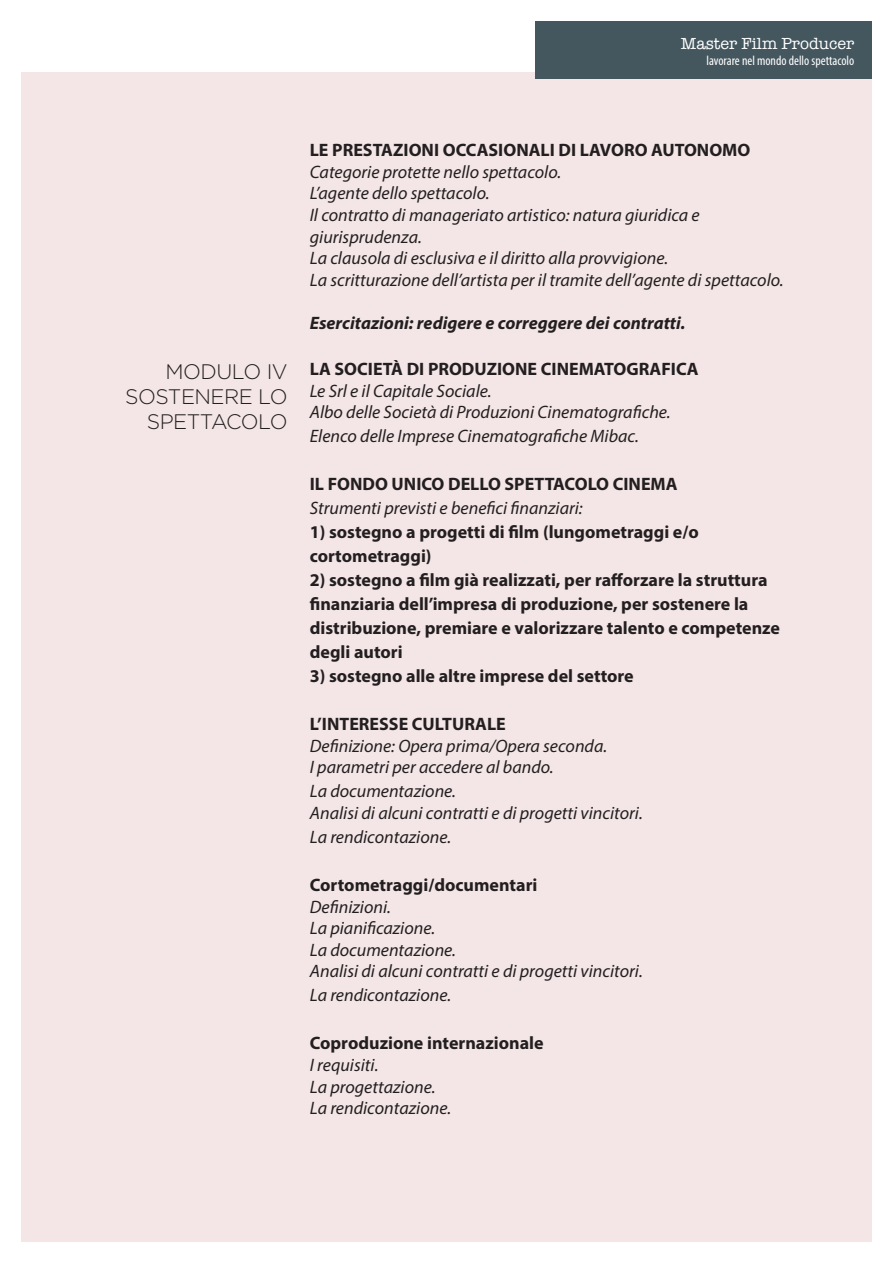
<style>
.page{position:relative;width:893px;height:1263px;background:#fff}
.page>*{position:absolute;margin:0;border:0;box-sizing:border-box;transform-origin:0 0}
.t1{font:300 21px/25.2px "Gotham HTF";letter-spacing:-.025em;color:#231f20;text-align:right}
.t2{font:italic 18px/21.6px "Myriad Pro";color:#231f20}
.t3{font:700 18px/24px "Myriad Pro";color:#231f20}
.t4{font:italic 700 18px "Myriad Pro";color:#231f20}
.t5{font:16.5px "American Typewriter";color:#fff}
.t6{font:condensed 13.5px "Myriad Pro";color:#fff}
</style>
<div class="page">
<div style="left:21px;top:72px;width:851px;height:1170px;background:#f4e6e6"></div>
<div style="left:535px;top:21px;width:337px;height:57px;background:#44565e"></div>
<p class="t5" style="left:681px;top:31px;width:175px">Master Film Producer</p>
<p class="t6" style="left:707px;top:53px;width:149px">lavorare nel mondo dello spettacolo</p>
<p class="t1" style="left:166px;top:359px;width:124px">MODULO IV</p>
<p class="t1" style="left:125px;top:384px;width:164px">SOSTENERE LO<br>SPETTACOLO</p>
<p class="t3" style="left:310px;top:138px;width:442px">LE PRESTAZIONI OCCASIONALI DI LAVORO AUTONOMO</p>
<p class="t2" style="left:310px;top:161px;width:253px">Categorie protette nello spettacolo.</p>
<p class="t2" style="left:310px;top:182px;width:181px">L’agente dello spettacolo.</p>
<p class="t2" style="left:310px;top:204px;width:391px">Il contratto di manageriato artistico: natura giuridica e giurisprudenza.</p>
<p class="t2" style="left:310px;top:247px;width:360px">La clausola di esclusiva e il diritto alla provvigione.</p>
<p class="t2" style="left:310px;top:269px;width:475px">La scritturazione dell’artista per il tramite dell’agente di spettacolo.</p>
<p class="t4" style="left:310px;top:311px;width:377px">Esercitazioni: redigere e correggere dei contratti.</p>
<p class="t3" style="left:310px;top:356px;width:390px">LA SOCIETÀ DI PRODUZIONE CINEMATOGRAFICA</p>
<p class="t2" style="left:310px;top:379px;width:183px">Le Srl e il Capitale Sociale.</p>
<p class="t2" style="left:310px;top:401px;width:362px">Albo delle Società di Produzioni Cinematografiche.</p>
<p class="t2" style="left:310px;top:425px;width:331px">Elenco delle Imprese Cinematografiche Mibac.</p>
<p class="t3" style="left:310px;top:471px;width:369px">IL FONDO UNICO DELLO SPETTACOLO CINEMA</p>
<p class="t2" style="left:310px;top:497px;width:274px">Strumenti previsti e benefici finanziari:</p>
<p class="t3" style="left:310px;top:519px;width:390px">1) sostegno a progetti di film (lungometraggi e/o cortometraggi)</p>
<p class="t3" style="left:310px;top:567px;width:472px">2) sostegno a film già realizzati, per rafforzare la struttura finanziaria dell’impresa di produzione, per sostenere la distribuzione, premiare e valorizzare talento e competenze degli autori</p>
<p class="t3" style="left:310px;top:663px;width:326px">3) sostegno alle altre imprese del settore</p>
<p class="t3" style="left:310px;top:711px;width:198px">L’INTERESSE CULTURALE</p>
<p class="t2" style="left:310px;top:735px;width:299px">Definizione: Opera prima/Opera seconda.</p>
<p class="t2" style="left:310px;top:756px;width:245px">I parametri per accedere al bando.</p>
<p class="t2" style="left:310px;top:780px;width:148px">La documentazione.</p>
<p class="t2" style="left:310px;top:802px;width:335px">Analisi di alcuni contratti e di progetti vincitori.</p>
<p class="t2" style="left:310px;top:826px;width:143px">La rendicontazione.</p>
<p class="t3" style="left:310px;top:872px;width:229px">Cortometraggi/documentari</p>
<p class="t2" style="left:310px;top:895px;width:83px">Definizioni.</p>
<p class="t2" style="left:310px;top:917px;width:127px">La pianificazione.</p>
<p class="t2" style="left:310px;top:939px;width:148px">La documentazione.</p>
<p class="t2" style="left:310px;top:960px;width:335px">Analisi di alcuni contratti e di progetti vincitori.</p>
<p class="t2" style="left:310px;top:984px;width:143px">La rendicontazione.</p>
<p class="t3" style="left:310px;top:1031px;width:235px">Coproduzione internazionale</p>
<p class="t2" style="left:310px;top:1054px;width:70px">I requisiti.</p>
<p class="t2" style="left:310px;top:1075px;width:127px">La progettazione.</p>
<p class="t2" style="left:310px;top:1097px;width:143px">La rendicontazione.</p>
</div>
